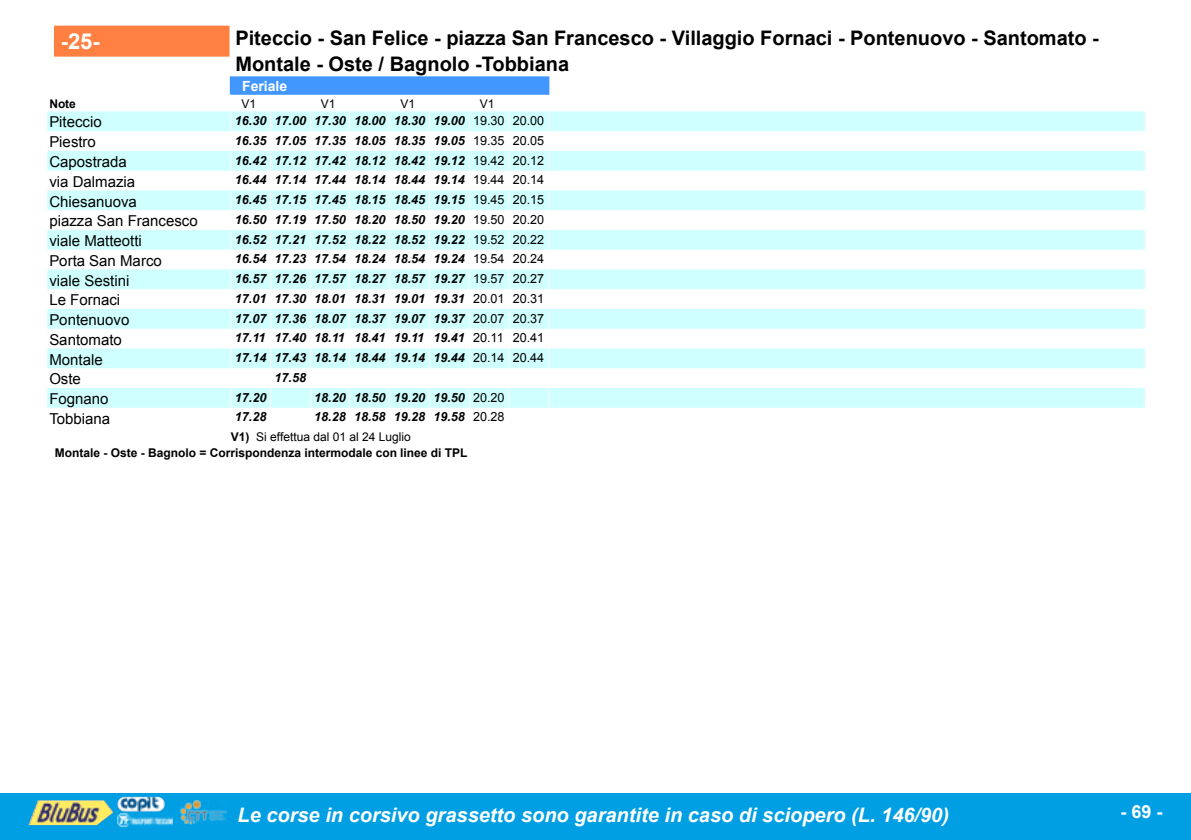
<style>
.page{position:relative;width:1191px;height:840px;background:#fff}
.page>*{position:absolute;margin:0;border:0;box-sizing:border-box;transform-origin:0 0}
.t1{font:22px "Arial D";color:#fff}
.t2{font:20px/26.4px "Arial D";color:#000}
.t3{font:italic 700 20px "Arial";color:#fff}
.t4{font:700 18px "Arial";color:#fff}
.t5{font:16px "Arial D";color:#fff}
.t6{font:15px "Arial D";color:#000}
.t7{font:14px "Arial D";color:#fff}
.t8{font:12.6px "Arial D";color:#000}
.t9{font:12px/16px "Arial D";color:#000}
</style>
<div class="page">
<div style="left:0;top:792px;width:1191px;height:47px;background:#009fe3"></div>
<img style="left:28px;top:800px;width:85px;height:24px">
<img style="left:117px;top:796px;width:48px;height:15px">
<img style="left:117px;top:813px;width:56px;height:13px">
<img style="left:181px;top:800px;width:45px;height:23px">
<div style="left:55px;top:27px;width:173px;height:29px;background:#ff8040"></div>
<div style="left:54px;top:26px;width:175px;height:31px;border:2px solid #ff8040"></div>
<div style="left:231px;top:77px;width:317px;height:19px;background:#4297ff"></div>
<div style="left:230px;top:76px;width:319px;height:21px;border:2px solid #4297ff"></div>
<div style="left:48px;top:112px;width:1095px;height:20px;background:#cfffff"></div>
<div style="left:47px;top:111px;width:1097px;height:22px;border:2px solid #cfffff"></div>
<div style="left:47px;top:131px;width:1097px;height:22px;border:2px solid #fff"></div>
<div style="left:48px;top:152px;width:1095px;height:19px;background:#cfffff"></div>
<div style="left:47px;top:151px;width:1097px;height:21px;border:2px solid #cfffff"></div>
<div style="left:47px;top:170px;width:1097px;height:22px;border:2px solid #fff"></div>
<div style="left:48px;top:191px;width:1095px;height:20px;background:#cfffff"></div>
<div style="left:47px;top:190px;width:1097px;height:22px;border:2px solid #cfffff"></div>
<div style="left:47px;top:210px;width:1097px;height:22px;border:2px solid #fff"></div>
<div style="left:48px;top:231px;width:1095px;height:19px;background:#cfffff"></div>
<div style="left:47px;top:230px;width:1097px;height:21px;border:2px solid #cfffff"></div>
<div style="left:47px;top:249px;width:1097px;height:22px;border:2px solid #fff"></div>
<div style="left:48px;top:270px;width:1095px;height:20px;background:#cfffff"></div>
<div style="left:47px;top:269px;width:1097px;height:22px;border:2px solid #cfffff"></div>
<div style="left:47px;top:289px;width:1097px;height:22px;border:2px solid #fff"></div>
<div style="left:48px;top:310px;width:1095px;height:19px;background:#cfffff"></div>
<div style="left:47px;top:309px;width:1097px;height:21px;border:2px solid #cfffff"></div>
<div style="left:47px;top:328px;width:1097px;height:22px;border:2px solid #fff"></div>
<div style="left:48px;top:349px;width:1095px;height:20px;background:#cfffff"></div>
<div style="left:47px;top:348px;width:1097px;height:22px;border:2px solid #cfffff"></div>
<div style="left:47px;top:368px;width:1097px;height:22px;border:2px solid #fff"></div>
<div style="left:48px;top:389px;width:1095px;height:19px;background:#cfffff"></div>
<div style="left:47px;top:388px;width:1097px;height:21px;border:2px solid #cfffff"></div>
<svg style="left:231px;top:112px;width:1px;height:297px"></svg>
<svg style="left:270px;top:112px;width:1px;height:297px"></svg>
<svg style="left:310px;top:112px;width:1px;height:297px"></svg>
<svg style="left:350px;top:112px;width:1px;height:297px"></svg>
<svg style="left:389px;top:112px;width:1px;height:297px"></svg>
<svg style="left:429px;top:112px;width:1px;height:297px"></svg>
<svg style="left:469px;top:112px;width:1px;height:297px"></svg>
<svg style="left:508px;top:112px;width:1px;height:297px"></svg>
<svg style="left:548px;top:112px;width:1px;height:297px"></svg>
<h1 class="t1" style="left:61px;top:27px;width:41px">-25-</h1>
<h2 class="t2" style="left:235px;top:25px;width:865px">Piteccio - San Felice - piazza San Francesco - Villaggio Fornaci - Pontenuovo - Santomato -<br>Montale - Oste / Bagnolo -Tobbiana</h2>
<p class="t7" style="left:242px;top:77px;width:47px">Feriale</p>
<p class="t9" style="left:49px;top:96px;width:28px">Note</p>
<p class="t9" style="left:242px;top:96px;width:16px">V1</p>
<p class="t9" style="left:321px;top:96px;width:16px">V1</p>
<p class="t9" style="left:400px;top:96px;width:16px">V1</p>
<p class="t9" style="left:480px;top:96px;width:16px">V1</p>
<p class="t6" style="left:49px;top:112px;width:54px">Piteccio</p>
<p class="t8" style="left:235px;top:112px;width:311px">16.30 17.00 17.30 18.00 18.30 19.00 19.30 20.00</p>
<p class="t6" style="left:49px;top:132px;width:48px">Piestro</p>
<p class="t8" style="left:235px;top:132px;width:311px">16.35 17.05 17.35 18.05 18.35 19.05 19.35 20.05</p>
<p class="t6" style="left:49px;top:152px;width:79px">Capostrada</p>
<p class="t8" style="left:235px;top:152px;width:311px">16.42 17.12 17.42 18.12 18.42 19.12 19.42 20.12</p>
<p class="t6" style="left:49px;top:171px;width:87px">via Dalmazia</p>
<p class="t8" style="left:235px;top:172px;width:311px">16.44 17.14 17.44 18.14 18.44 19.14 19.44 20.14</p>
<p class="t6" style="left:49px;top:191px;width:89px">Chiesanuova</p>
<p class="t8" style="left:235px;top:191px;width:311px">16.45 17.15 17.45 18.15 18.45 19.15 19.45 20.15</p>
<p class="t6" style="left:49px;top:211px;width:150px">piazza San Francesco</p>
<p class="t8" style="left:235px;top:211px;width:311px">16.50 17.19 17.50 18.20 18.50 19.20 19.50 20.20</p>
<p class="t6" style="left:49px;top:231px;width:94px">viale Matteotti</p>
<p class="t8" style="left:235px;top:231px;width:311px">16.52 17.21 17.52 18.22 18.52 19.22 19.52 20.22</p>
<p class="t6" style="left:49px;top:250px;width:114px">Porta San Marco</p>
<p class="t8" style="left:235px;top:250px;width:311px">16.54 17.23 17.54 18.24 18.54 19.24 19.54 20.24</p>
<p class="t6" style="left:49px;top:270px;width:81px">viale Sestini</p>
<p class="t8" style="left:235px;top:270px;width:311px">16.57 17.26 17.57 18.27 18.57 19.27 19.57 20.27</p>
<p class="t6" style="left:49px;top:290px;width:72px">Le Fornaci</p>
<p class="t8" style="left:235px;top:290px;width:311px">17.01 17.30 18.01 18.31 19.01 19.31 20.01 20.31</p>
<p class="t6" style="left:49px;top:310px;width:82px">Pontenuovo</p>
<p class="t8" style="left:235px;top:310px;width:311px">17.07 17.36 18.07 18.37 19.07 19.37 20.07 20.37</p>
<p class="t6" style="left:49px;top:329px;width:74px">Santomato</p>
<p class="t8" style="left:235px;top:329px;width:311px">17.11 17.40 18.11 18.41 19.11 19.41 20.11 20.41</p>
<p class="t6" style="left:49px;top:349px;width:55px">Montale</p>
<p class="t8" style="left:235px;top:349px;width:311px">17.14 17.43 18.14 18.44 19.14 19.44 20.14 20.44</p>
<p class="t6" style="left:49px;top:369px;width:33px">Oste</p>
<p class="t8" style="left:275px;top:369px;width:33px">17.58</p>
<p class="t6" style="left:49px;top:389px;width:61px">Fognano</p>
<p class="t8" style="left:235px;top:389px;width:33px">17.20</p>
<p class="t8" style="left:314px;top:389px;width:192px">18.20 18.50 19.20 19.50 20.20</p>
<p class="t6" style="left:49px;top:408px;width:62px">Tobbiana</p>
<p class="t8" style="left:235px;top:408px;width:33px">17.28</p>
<p class="t8" style="left:314px;top:408px;width:192px">18.28 18.58 19.28 19.58 20.28</p>
<p class="t9" style="left:55px;top:429px;width:414px;text-indent:176px">V1) Si effettua dal 01 al 24 Luglio<br>Montale - Oste - Bagnolo = Corrispondenza intermodale con linee di TPL</p>
<p class="t5" style="left:309px;top:798px;width:573px">Le corse in corsivo grassetto sono garantite in caso di sciopero (L.146/90)"</p>
<p class="t5" style="left:1123px;top:797px;width:19px">41</p>
<h2 class="t3" style="left:237px;top:800px;width:713px">Le corse in corsivo grassetto sono garantite in caso di sciopero (L. 146/90)</h2>
<h3 class="t4" style="left:1120px;top:798px;width:44px">- 69 -</h3>
</div>
